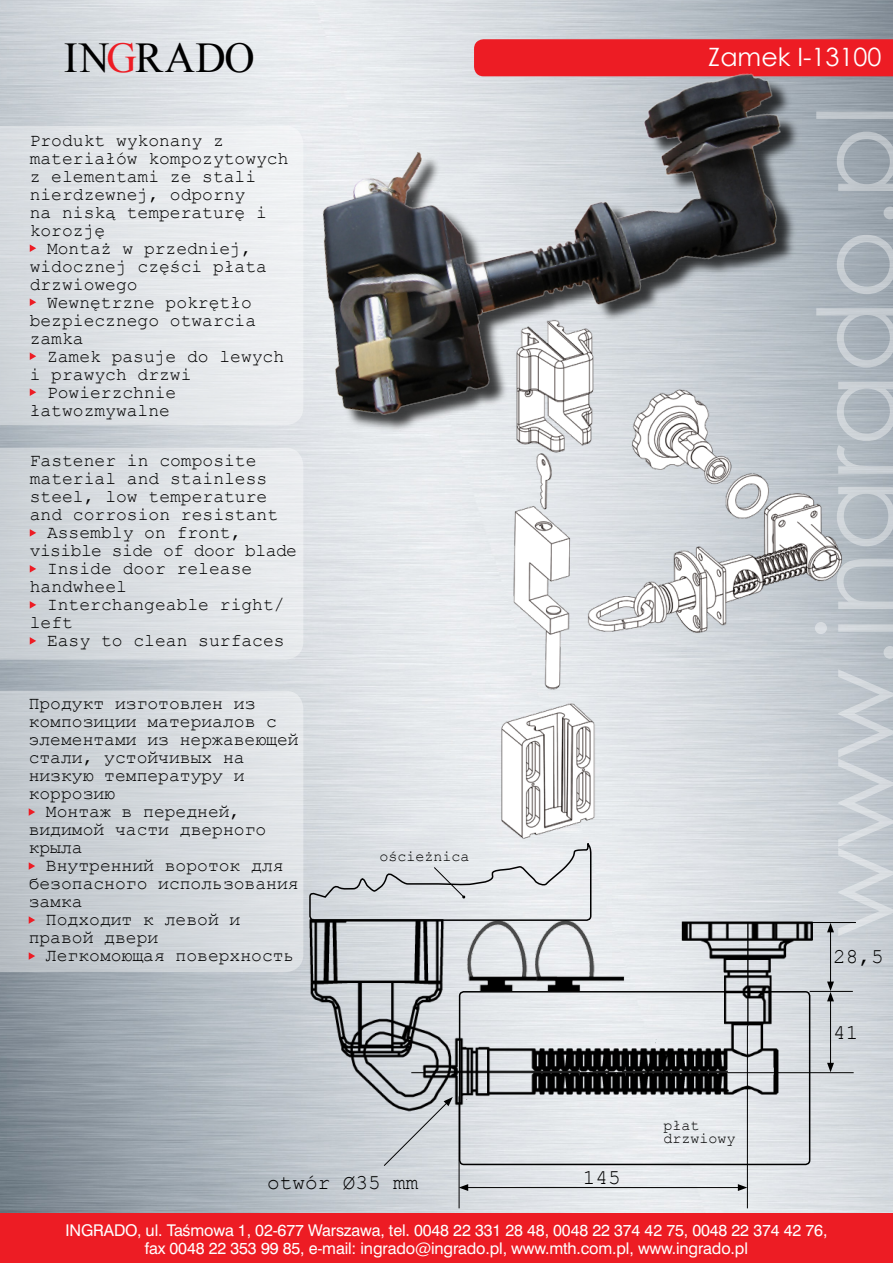
<style>
.page{position:relative;width:893px;height:1263px;background:#fff}
.page>*{position:absolute;margin:0;border:0;box-sizing:border-box;transform-origin:0 0}
.t1{font:42.45px "Times New Roman";letter-spacing:-.01em;color:#000}
.t2{font:25.35px "Century Gothic";color:#fff}
.t3{font:21px "Courier New";color:#000}
.t4{font:18px "Courier New";color:#000}
.t5{font:18px "Courier New";letter-spacing:-.03em;color:#000}
.t6{font:15px/18px "Swis 721 PL";letter-spacing:-.01em;color:#fff;text-align:center}
.t7{font:15px/13.5px "Courier New";color:#000}
.s1{color:#ed1c24}
</style>
<div class="page">
<img style="left:0;top:0;width:893px;height:1213px">
<svg style="left:0;top:126px;width:272px;height:299px;background:#e1e4e7"></svg>
<svg style="left:0;top:448px;width:303px;height:212px;background:#dbdee2"></svg>
<svg style="left:0;top:691px;width:303px;height:281px;background:#d0d5d9"></svg>
<div style="left:0;top:1213px;width:893px;height:50px;background:#ed1c24"></div>
<svg style="left:815px;top:112px;width:78px;height:824px;background:#b6bec5"></svg>
<svg style="left:30px;top:244px;width:6px;height:8px"></svg>
<svg style="left:30px;top:298px;width:6px;height:8px"></svg>
<svg style="left:30px;top:352px;width:6px;height:8px"></svg>
<svg style="left:30px;top:388px;width:6px;height:8px"></svg>
<svg style="left:30px;top:529px;width:6px;height:8px"></svg>
<svg style="left:30px;top:565px;width:6px;height:8px"></svg>
<svg style="left:30px;top:601px;width:6px;height:8px"></svg>
<svg style="left:30px;top:637px;width:6px;height:8px"></svg>
<div style="left:474px;top:39px;width:419px;height:37px;background:#ed1c24"></div>
<svg style="left:29px;top:808px;width:6px;height:8px"></svg>
<svg style="left:29px;top:862px;width:6px;height:8px"></svg>
<svg style="left:29px;top:916px;width:6px;height:8px"></svg>
<svg style="left:29px;top:952px;width:6px;height:8px"></svg>
<img style="left:272px;top:58px;width:563px;height:377px">
<img style="left:494px;top:314px;width:361px;height:532px">
<img style="left:305px;top:912px;width:519px;height:210px">
<div style="left:459px;top:991px;width:351px;height:174px;border:2px solid #000;border-radius:4px"></div>
<img style="left:439px;top:922px;width:67px;height:68px">
<img style="left:506px;top:921px;width:119px;height:69px">
<svg style="left:308px;top:841px;width:284px;height:81px;background:#d3d6da"></svg>
<hr style="left:810px;top:991px;width:43px;height:1px;background:#000">
<hr style="left:792px;top:922px;width:64px;height:1px;background:#000">
<svg style="left:383px;top:1097px;width:70px;height:70px;background:#c7ccd0"></svg>
<hr style="left:459px;top:1096px;width:1px;height:112px;background:#000">
<hr style="left:747px;top:1026px;width:1px;height:182px;background:#000">
<hr style="left:466px;top:1187px;width:274px;height:1px;background:#000">
<svg style="left:459px;top:1184px;width:9px;height:7px"></svg>
<svg style="left:738px;top:1184px;width:9px;height:7px"></svg>
<hr style="left:830px;top:930px;width:1px;height:54px;background:#000">
<svg style="left:827px;top:923px;width:7px;height:9px"></svg>
<hr style="left:411px;top:1072px;width:443px;height:1px;background:#000">
<hr style="left:830px;top:999px;width:1px;height:66px;background:#000">
<svg style="left:827px;top:1063px;width:7px;height:9px"></svg>
<svg style="left:827px;top:981px;width:7px;height:20px"></svg>
<h1 class="t1" style="left:64px;top:29px;width:193px">IN<span class="s1">G</span>RADO</h1>
<h2 class="t2" style="left:708px;top:39px;width:175px">Zamek I-13100</h2>
<p class="t4" style="left:30px;top:129px;width:196px">Produkt wykonany z</p>
<p class="t4" style="left:30px;top:147px;width:260px">materiałów kompozytowych</p>
<p class="t4" style="left:30px;top:165px;width:228px">z elementami ze stali</p>
<p class="t4" style="left:30px;top:183px;width:217px">nierdzewnej, odporny</p>
<p class="t4" style="left:30px;top:201px;width:239px">na niską temperaturę i</p>
<p class="t4" style="left:30px;top:219px;width:77px">korozję</p>
<p class="t4" style="left:47px;top:237px;width:206px">Montaż w przedniej,</p>
<p class="t4" style="left:30px;top:255px;width:239px">widocznej części płata</p>
<p class="t4" style="left:30px;top:273px;width:109px">drzwiowego</p>
<p class="t4" style="left:47px;top:291px;width:206px">Wewnętrzne pokrętło</p>
<p class="t4" style="left:30px;top:309px;width:228px">bezpiecznego otwarcia</p>
<p class="t4" style="left:30px;top:327px;width:55px">zamka</p>
<p class="t4" style="left:47px;top:345px;width:239px">Zamek pasuje do lewych</p>
<p class="t4" style="left:30px;top:363px;width:163px">i prawych drzwi</p>
<p class="t4" style="left:47px;top:381px;width:131px">Powierzchnie</p>
<p class="t4" style="left:30px;top:399px;width:142px">łatwozmywalne</p>
<p class="t4" style="left:30px;top:449px;width:228px">Fastener in composite</p>
<p class="t4" style="left:30px;top:467px;width:239px">material and stainless</p>
<p class="t4" style="left:30px;top:485px;width:239px">steel, low temperature</p>
<p class="t4" style="left:30px;top:503px;width:250px">and corrosion resistant</p>
<p class="t4" style="left:47px;top:521px;width:196px">Assembly on front,</p>
<p class="t5" style="left:30px;top:539px;width:269px">visible side of door blade</p>
<p class="t4" style="left:47px;top:557px;width:207px">Inside door release</p>
<p class="t4" style="left:30px;top:575px;width:99px">handwheel</p>
<p class="t4" style="left:47px;top:593px;width:239px">Interchangeable right/</p>
<p class="t4" style="left:30px;top:611px;width:45px">left</p>
<p class="t4" style="left:47px;top:629px;width:239px">Easy to clean surfaces</p>
<p class="t4" style="left:29px;top:693px;width:228px">Продукт изготовлен из</p>
<p class="t4" style="left:29px;top:711px;width:250px">композиции материалов с</p>
<p class="t4" style="left:29px;top:729px;width:271px">элементами из нержавеющей</p>
<p class="t4" style="left:29px;top:747px;width:218px">стали, устойчивых на</p>
<p class="t4" style="left:29px;top:765px;width:218px">низкую температуру и</p>
<p class="t4" style="left:29px;top:783px;width:88px">коррозию</p>
<p class="t4" style="left:46px;top:801px;width:196px">Монтаж в передней,</p>
<p class="t4" style="left:29px;top:819px;width:239px">видимой части дверного</p>
<p class="t4" style="left:29px;top:837px;width:55px">крыла</p>
<p class="t4" style="left:46px;top:855px;width:239px">Внутренний вороток для</p>
<p class="t4" style="left:29px;top:873px;width:271px">безопасного использования</p>
<p class="t4" style="left:29px;top:891px;width:55px">замка</p>
<p class="t4" style="left:46px;top:909px;width:196px">Подходит к левой и</p>
<p class="t4" style="left:29px;top:927px;width:131px">правой двери</p>
<p class="t4" style="left:46px;top:945px;width:250px">Легкомоющая поверхность</p>
<p class="t7" style="left:379px;top:849px;width:91px">ościeżnica</p>
<p class="t3" style="left:833px;top:943px;width:52px">28,5</p>
<p class="t3" style="left:833px;top:1019px;width:27px">41</p>
<p class="t3" style="left:267px;top:1169px;width:153px">otwór Ø35 mm</p>
<p class="t3" style="left:583px;top:1164px;width:39px">145</p>
<p class="t7" style="left:663px;top:1118px;width:73px">płat drzwiowy</p>
<p class="t6" style="left:66px;top:1221px;width:763px">INGRADO, ul. Taśmowa 1, 02-677 Warszawa, tel. 0048 22 331 28 48, 0048 22 374 42 75, 0048 22 374 42 76, fax 0048 22 353 99 85, e-mail: ingrado@ingrado.pl, www.mth.com.pl, www.ingrado.pl</p>
</div>
